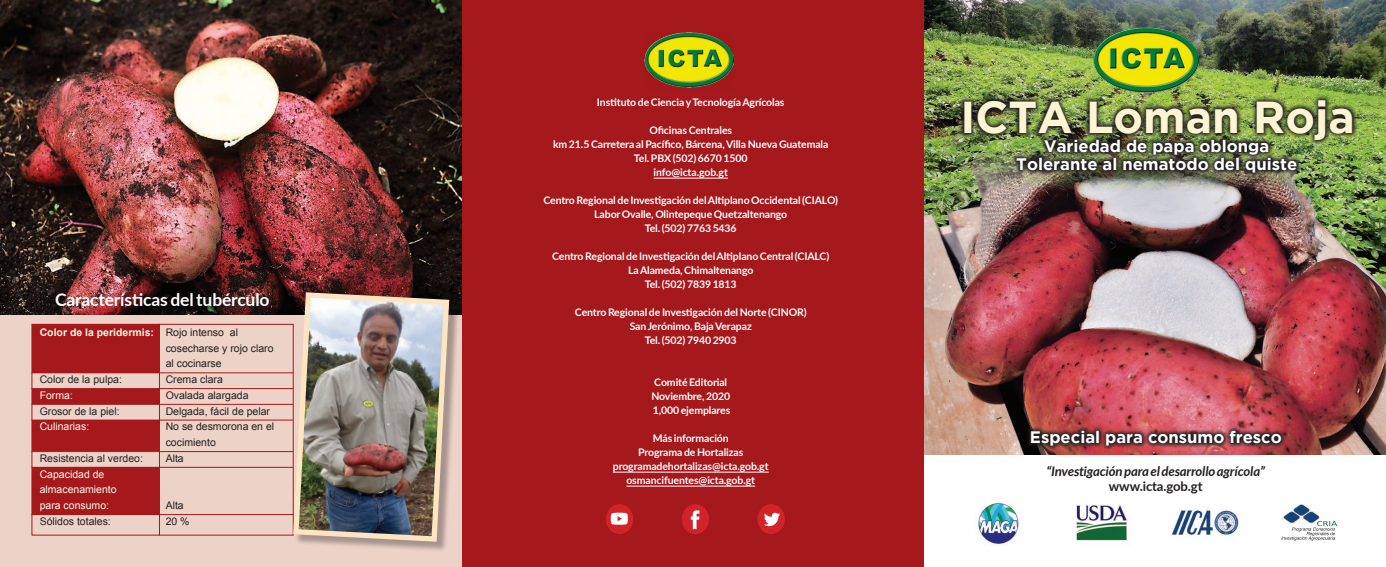
<style>
.page{position:relative;width:1386px;height:567px;background:#fff}
.page>*{position:absolute;margin:0;border:0;box-sizing:border-box;transform-origin:0 0}
.t1{font:700 44.62px "Gotham";color:#fcf5d4}
.t2{font:700 17.5px "Lato";letter-spacing:-.01em;color:#fff}
.t3{font:700 16.62px "Gotham";color:#fff}
.t4{font:italic 700 13.12px "Lato";letter-spacing:-.01em;color:#231f20}
.t5{font:700 13.12px "Lato";letter-spacing:-.01em;color:#231f20}
.t6{font:700 10.5px "Lato";letter-spacing:-.01em;color:#fff}
.t7{font:10.5px "Arial";color:#231f20}
.t8{font:10.5px "Arial";color:#fef9e7}
.t9{font:700 10.5px "Arial";color:#fef9e7}
.s1{font-weight:400;color:#231f20}
</style>
<div class="page">
<img style="left:924px;top:0;width:462px;height:147px">
<img style="left:924px;top:147px;width:462px;height:308px">
<div style="left:0;top:0;width:462px;height:567px;background:#edd2c7"></div>
<div style="left:32px;top:324px;width:128px;height:49px;background:#a5181b"></div>
<div style="left:32px;top:389px;width:128px;height:15px;background:#a5181b"></div>
<div style="left:32px;top:421px;width:128px;height:30px;background:#a5181b"></div>
<div style="left:32px;top:467px;width:127px;height:48px;background:#a5181b"></div>
<img style="left:0;top:0;width:462px;height:315px">
<div style="left:462px;top:0;width:462px;height:567px;background:#a5181b"></div>
<img style="left:645px;top:32px;width:89px;height:56px">
<div style="left:682px;top:504px;width:27px;height:30px;background:#d1232a;border-radius:50%"></div>
<svg style="left:691px;top:510px;width:8px;height:19px"></svg>
<div style="left:758px;top:504px;width:27px;height:30px;background:#d1232a;border-radius:50%"></div>
<svg style="left:764px;top:513px;width:16px;height:13px"></svg>
<div style="left:606px;top:504px;width:27px;height:30px;background:#d1232a;border-radius:50%"></div>
<svg style="left:611px;top:513px;width:17px;height:12px"></svg>
<hr style="left:654px;top:178px;width:74px;height:1px;background:#fff">
<hr style="left:613px;top:472px;width:156px;height:1px;background:#fff">
<hr style="left:626px;top:486px;width:129px;height:1px;background:#fff">
<img style="left:959px;top:94px;width:399px;height:52px">
<img style="left:978px;top:501px;width:42px;height:44px">
<img style="left:1076px;top:504px;width:52px;height:37px">
<img style="left:1171px;top:508px;width:68px;height:28px">
<img style="left:1283px;top:504px;width:55px;height:22px">
<img style="left:1011px;top:134px;width:291px;height:44px">
<div style="left:32px;top:324px;width:262px;height:212px;border:1px solid #a5181b"></div>
<hr style="left:32px;top:372px;width:261px;height:1px;background:#a5181b">
<hr style="left:32px;top:388px;width:261px;height:1px;background:#a5181b">
<hr style="left:32px;top:404px;width:261px;height:1px;background:#a5181b">
<hr style="left:32px;top:420px;width:261px;height:1px;background:#a5181b">
<hr style="left:32px;top:451px;width:261px;height:1px;background:#a5181b">
<hr style="left:32px;top:467px;width:261px;height:1px;background:#a5181b">
<hr style="left:32px;top:514px;width:261px;height:1px;background:#a5181b">
<hr style="left:159px;top:324px;width:1px;height:212px;background:#a5181b">
<div style="left:295px;top:294px;width:165px;height:259px;background:#231f20;opacity:.35"></div>
<img style="left:290px;top:290px;width:162px;height:254px">
<img style="left:1094px;top:26px;width:104px;height:70px">
<img style="left:1026px;top:425px;width:261px;height:27px">
<svg style="left:1281px;top:521px;width:56px;height:20px"></svg>
<p class="t2" style="left:55px;top:287px;width:216px">Características del tubérculo</p>
<p class="t9" style="left:40px;top:325px;width:200px">Color de la peridermis: <span class="s1">Rojo intenso al</span></p>
<p class="t7" style="left:166px;top:341px;width:109px">cosecharse y rojo claro</p>
<p class="t7" style="left:166px;top:357px;width:58px">al cocinarse</p>
<p class="t7" style="left:40px;top:373px;width:84px">Color de la pulpa:</p>
<p class="t7" style="left:166px;top:373px;width:59px">Crema clara</p>
<p class="t8" style="left:40px;top:388px;width:35px">Forma:</p>
<p class="t7" style="left:166px;top:388px;width:84px">Ovalada alargada</p>
<p class="t7" style="left:40px;top:404px;width:81px">Grosor de la piel:</p>
<p class="t7" style="left:166px;top:404px;width:106px">Delgada, fácil de pelar</p>
<p class="t8" style="left:40px;top:420px;width:51px">Culinarias:</p>
<p class="t7" style="left:166px;top:420px;width:110px">No se desmorona en el</p>
<p class="t7" style="left:166px;top:436px;width:52px">cocimiento</p>
<p class="t7" style="left:40px;top:451px;width:105px">Resistencia al verdeo:</p>
<p class="t7" style="left:166px;top:451px;width:20px">Alta</p>
<p class="t8" style="left:40px;top:467px;width:66px">Capacidad de</p>
<p class="t8" style="left:40px;top:483px;width:79px">almacenamiento</p>
<p class="t8" style="left:40px;top:499px;width:71px">para consumo:</p>
<p class="t7" style="left:166px;top:499px;width:20px">Alta</p>
<p class="t7" style="left:40px;top:514px;width:73px">Sólidos totales:</p>
<p class="t7" style="left:166px;top:514px;width:25px">20 %</p>
<p class="t6" style="left:597px;top:94px;width:189px">Instituto de Ciencia y Tecnología Agrícolas</p>
<p class="t6" style="left:649px;top:122px;width:84px">Oficinas Centrales</p>
<p class="t6" style="left:553px;top:136px;width:277px">km 21.5 Carretera al Pacífico, Bárcena, Villa Nueva Guatemala</p>
<p class="t6" style="left:634px;top:150px;width:115px">Tel. PBX (502) 6670 1500</p>
<p class="t6" style="left:654px;top:164px;width:76px">info@icta.gob.gt</p>
<p class="t6" style="left:543px;top:192px;width:296px">Centro Regional de Investigación del Altiplano Occidental (CIALO)</p>
<p class="t6" style="left:594px;top:206px;width:195px">Labor Ovalle, Olintepeque Quetzaltenango</p>
<p class="t6" style="left:645px;top:220px;width:93px">Tel. (502) 7763 5436</p>
<p class="t6" style="left:552px;top:248px;width:279px">Centro Regional de Investigación del Altiplano Central (CIALC)</p>
<p class="t6" style="left:628px;top:262px;width:127px">La Alameda, Chimaltenango</p>
<p class="t6" style="left:645px;top:276px;width:93px">Tel. (502) 7839 1813</p>
<p class="t6" style="left:575px;top:304px;width:233px">Centro Regional de Investigación del Norte (CINOR)</p>
<p class="t6" style="left:630px;top:318px;width:124px">San Jerónimo, Baja Verapaz</p>
<p class="t6" style="left:645px;top:332px;width:93px">Tel. (502) 7940 2903</p>
<p class="t6" style="left:654px;top:374px;width:74px">Comité Editorial</p>
<p class="t6" style="left:651px;top:388px;width:80px">Noviembre, 2020</p>
<p class="t6" style="left:653px;top:402px;width:79px">1,000 ejemplares</p>
<p class="t6" style="left:653px;top:430px;width:77px">Más información</p>
<p class="t6" style="left:638px;top:444px;width:107px">Programa de Hortalizas</p>
<p class="t6" style="left:613px;top:458px;width:157px">programadehortalizas@icta.gob.gt</p>
<p class="t6" style="left:626px;top:472px;width:130px">osmancifuentes@icta.gob.gt</p>
<p class="t1" style="left:961px;top:91px;width:396px">ICTA Loman Roja</p>
<p class="t3" style="left:1044px;top:136px;width:227px">Variedad de papa oblonga</p>
<p class="t3" style="left:1016px;top:155px;width:282px">Tolerante al nematodo del quiste</p>
<p class="t3" style="left:1030px;top:428px;width:253px">Especial para consumo fresco</p>
<p class="t4" style="left:1047px;top:463px;width:220px">“Investigación para el desarrollo agrícola”</p>
<p class="t5" style="left:1109px;top:477px;width:95px">www.icta.gob.gt</p>
</div>
